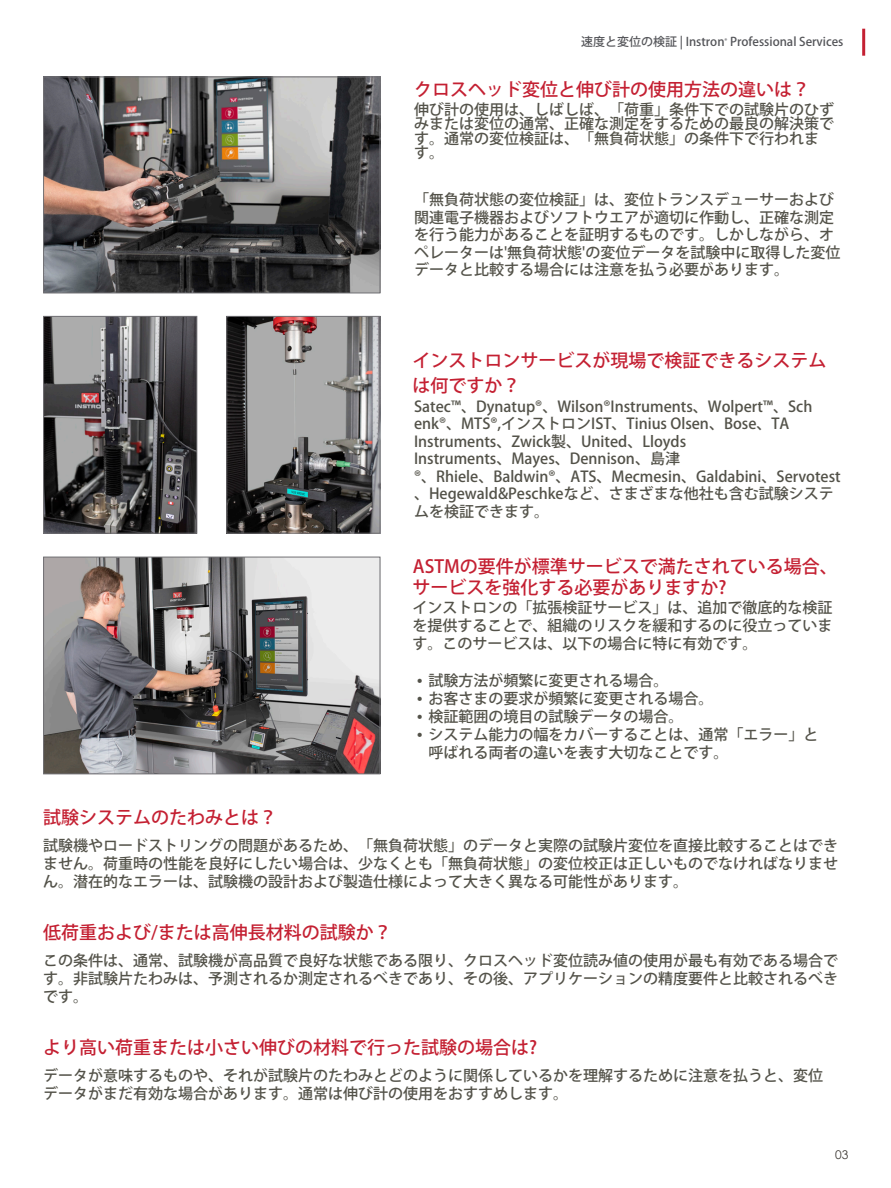
<style>
.page{position:relative;width:891px;height:1188px;background:#fff}
.page>*{position:absolute;margin:0;border:0;box-sizing:border-box;transform-origin:0 0}
.t1{font:500 18px/25.2px "Koz Go Pr 6 N";color:#c42032}
.t2{font:500 15px/17.5px "Koz Go Pr 6 N";color:#535249}
.t3{font:500 12px "Koz Go Pr 6 N";color:#55565a}
.t4{font:12px "Century Gothic";color:#3d3934}
.s1{font-family:"Franklin Gothic";font-weight:400}
</style>
<div class="page">
<img style="left:45px;top:79px;width:333px;height:212px">
<div style="left:43px;top:77px;width:337px;height:216px;border:1px solid #717074"></div>
<hr style="left:862px;top:29px;width:3px;height:27px;background:#c42032">
<img style="left:45px;top:318px;width:150px;height:214px">
<div style="left:43px;top:316px;width:154px;height:218px;border:1px solid #717074"></div>
<img style="left:228px;top:318px;width:150px;height:214px">
<div style="left:226px;top:316px;width:154px;height:218px;border:1px solid #717074"></div>
<img style="left:45px;top:559px;width:333px;height:213px">
<div style="left:43px;top:557px;width:337px;height:217px;border:1px solid #717074"></div>
<p class="t3" style="left:581px;top:35px;width:264px">速度と変位の検証 | Instron<sup>®</sup> Professional Services</p>
<p class="t1" style="left:414px;top:77px;width:397px">クロスヘッド変位と伸び計の使用方法の違いは？</p>
<p class="t2" style="left:414px;top:103px;width:421px;line-height:14.1px">伸び計の使用は、しばしば、「荷重」条件下での試験片のひずみまたは変位の通常、正確な測定をするための最良の解決策です。通常の変位検証は、「無負荷状態」の条件下で行われます。</p>
<p class="t2" style="left:414px;top:191px;width:428px">「無負荷状態の変位検証」は、変位トランスデューサーおよび関連電子機器およびソフトウエアが適切に作動し、正確な測定を行う能力があることを証明するものです。しかしながら、オペレーターは'無負荷状態'の変位データを試験中に取得した変位データと比較する場合には注意を払う必要があります。</p>
<p class="t1" style="left:412px;top:348px;width:415px">インストロンサービスが現場で検証できるシステムは何ですか？</p>
<p class="t2" style="left:414px;top:398px;width:428px">Satec™、Dynatup®、Wilson®Instruments、Wolpert™、Sch enk®、MTS®,インストロンIST、Tinius Olsen、Bose、TA Instruments、Zwick製、United、Lloyds<br>Instruments、Mayes、Dennison、島津<br>®、Rhiele、Baldwin®、ATS、Mecmesin、Galdabini、Servotest、Hegewald&amp;Peschkeなど、さまざまな他社も含む試験システムを検証できます。</p>
<p class="t1" style="left:412px;top:555px;width:427px;line-height:21.6px">ASTMの要件が標準サービスで満たされている場合、サービスを強化する必要がありますか?</p>
<p class="t2" style="left:412px;top:599px;width:421px;line-height:18px;text-align:justify">インストロンの「拡張検証サービス」は、追加で徹底的な検証を提供することで、組織のリスクを緩和するのに役立っています。このサービスは、以下の場合に特に有効です。</p>
<p class="t2" style="left:415px;top:672px;width:255px"><span class="s1">•</span> 試験方法が頻繁に変更される場合。</p>
<p class="t2" style="left:415px;top:690px;width:300px"><span class="s1">•</span> お客さまの要求が頻繁に変更される場合。</p>
<p class="t2" style="left:415px;top:708px;width:270px"><span class="s1">•</span> 検証範囲の境目の試験データの場合。</p>
<p class="t2" style="left:428px;top:726px;width:392px;line-height:18px;text-indent:-14px"><span class="s1">•</span> システム能力の幅をカバーすることは、通常「エラー」と呼ばれる両者の違いを表す大切なことです。</p>
<p class="t1" style="left:43px;top:805px;width:236px">試験システムのたわみとは？</p>
<p class="t2" style="left:43px;top:837px;width:796px;line-height:18px;text-align:justify">試験機やロードストリングの問題があるため、「無負荷状態」のデータと実際の試験片変位を直接比較することはできません。荷重時の性能を良好にしたい場合は、少なくとも「無負荷状態」の変位校正は正しいものでなければなりません。潜在的なエラーは、試験機の設計および製造仕様によって大きく異なる可能性があります。</p>
<p class="t1" style="left:43px;top:920px;width:350px">低荷重および/または高伸長材料の試験か？</p>
<p class="t2" style="left:43px;top:952px;width:796px;line-height:18px;text-align:justify">この条件は、通常、試験機が高品質で良好な状態である限り、クロスヘッド変位読み値の使用が最も有効である場合です。非試験片たわみは、予測されるか測定されるべきであり、その後、アプリケーションの精度要件と比較されるべきです。</p>
<p class="t1" style="left:43px;top:1035px;width:496px">より高い荷重または小さい伸びの材料で行った試験の場合は?</p>
<p class="t2" style="left:43px;top:1067px;width:781px;line-height:18px">データが意味するものや、それが試験片のたわみとどのように関係しているかを理解するために注意を払うと、変位データがまだ有効な場合があります。通常は伸び計の使用をおすすめします。</p>
<p class="t4" style="left:835px;top:1146px;width:15px">03</p>
</div>
